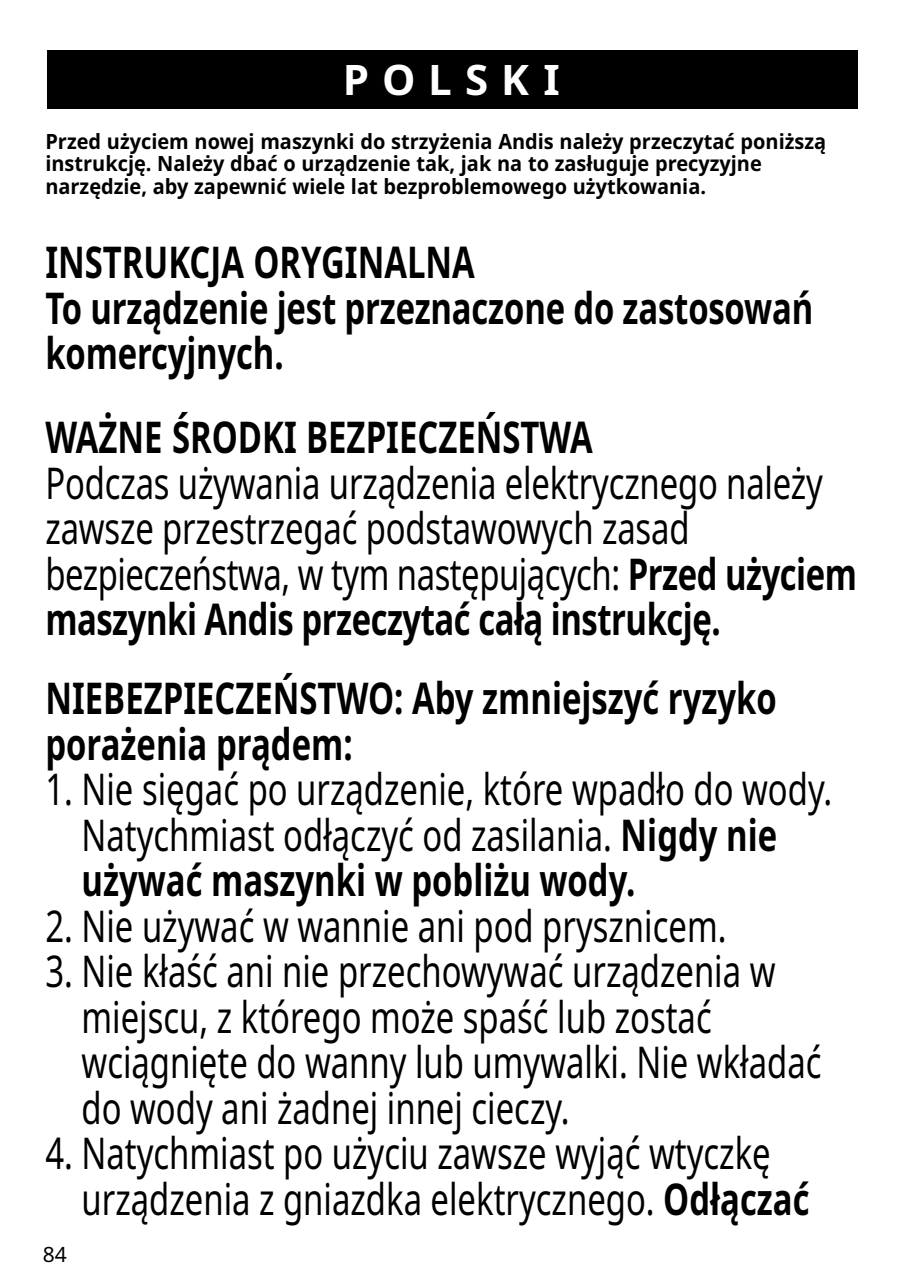
<style>
.page{position:relative;width:908px;height:1286px;background:#fff}
.page>*{position:absolute;margin:0;border:0;box-sizing:border-box;transform-origin:0 0}
.t1{font:43.75px/45.5px "Noto Sans";color:#000;scale:.75 1}
.t2{font:700 43.75px/45.5px "Noto Sans";color:#000;scale:.75 1}
.t3{font:700 42px "Noto Sans";letter-spacing:.305em;color:#fff}
.t4{font:700 21px/22.8px "Noto Sans";color:#000;scale:.95 1}
.t5{font:21px "Noto Sans";color:#000}
.s1{font-weight:700}
</style>
<div class="page">
<div style="left:47px;top:50px;width:810px;height:58px;background:#000"></div>
<p class="t3" style="left:343px;top:50px;width:218px">POLSKI</p>
<p class="t4" style="left:45px;top:130px;width:823px">Przed użyciem nowej maszynki do strzyżenia Andis należy przeczytać poniższą instrukcję. Należy dbać o urządzenie tak, jak na to zasługuje precyzyjne narzędzie, aby zapewnić wiele lat bezproblemowego użytkowania.</p>
<p class="t2" style="left:45px;top:240px;width:1025px">INSTRUKCJA ORYGINALNA<br>To urządzenie jest przeznaczone do zastosowań komercyjnych.</p>
<p class="t2" style="left:45px;top:415px;width:731px">WAŻNE ŚRODKI BEZPIECZEŃSTWA</p>
<p class="t1" style="left:45px;top:461px;width:1083px">Podczas używania urządzenia elektrycznego należy zawsze przestrzegać podstawowych zasad bezpieczeństwa, w tym następujących: <span class="s1">Przed użyciem maszynki Andis przeczytać całą instrukcję.</span></p>
<p class="t2" style="left:45px;top:676px;width:976px">NIEBEZPIECZEŃSTWO: Aby zmniejszyć ryzyko porażenia prądem:</p>
<p class="t1" style="left:81px;top:767px;width:1002px;text-indent:-36px">1. Nie sięgać po urządzenie, które wpadło do wody.<br>Natychmiast odłączyć od zasilania. <span class="s1">Nigdy nie używać maszynki w pobliżu wody.</span></p>
<p class="t1" style="left:45px;top:904px;width:909px">2. Nie używać w wannie ani pod prysznicem.</p>
<p class="t1" style="left:81px;top:949px;width:987px;text-indent:-36px">3. Nie kłaść ani nie przechowywać urządzenia w miejscu, z którego może spaść lub zostać wciągnięte do wanny lub umywalki. Nie wkładać do wody ani żadnej innej cieczy.</p>
<p class="t1" style="left:81px;top:1131px;width:972px;text-indent:-36px">4. Natychmiast po użyciu zawsze wyjąć wtyczkę urządzenia z gniazdka elektrycznego. <span class="s1">Odłączać</span></p>
<p class="t5" style="left:43px;top:1238px;width:26px">84</p>
</div>
